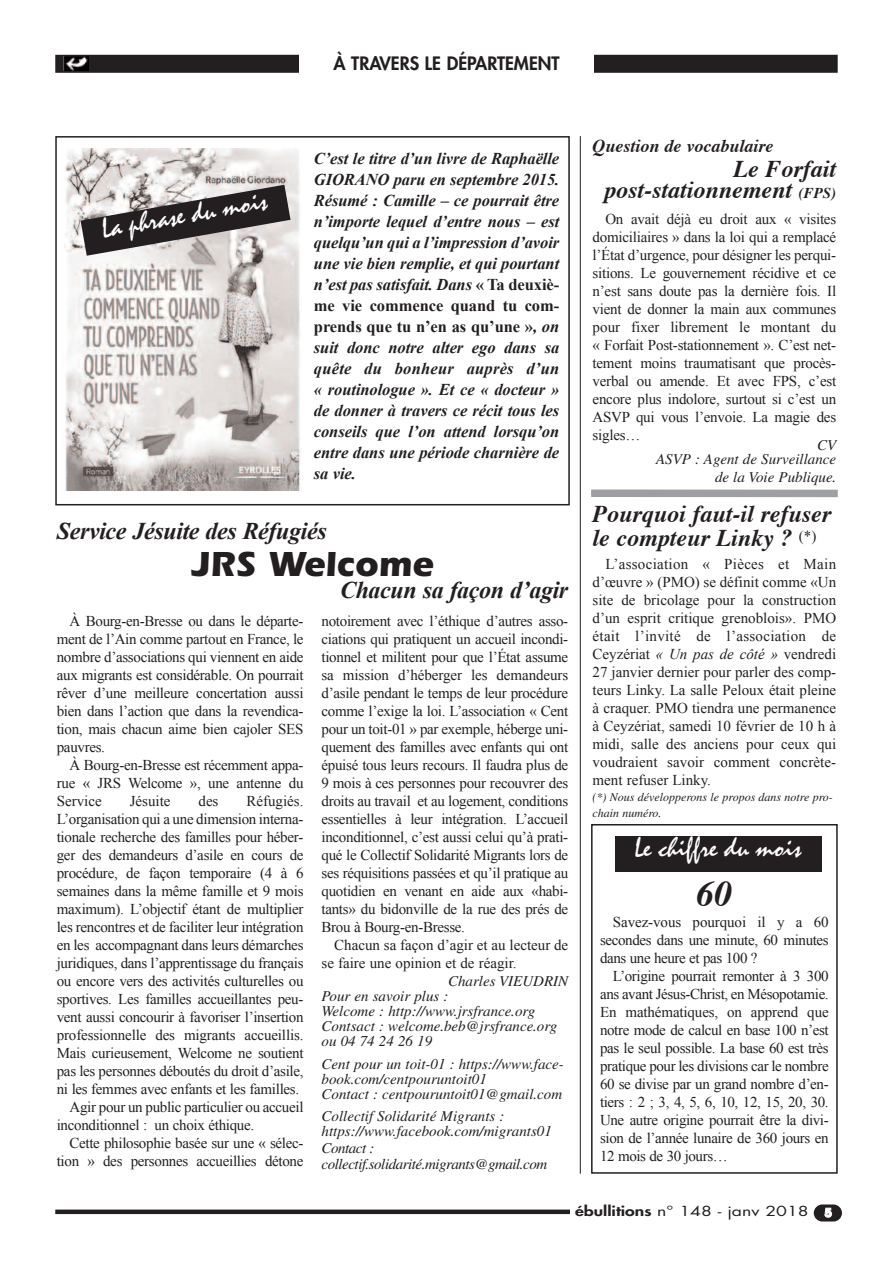
<style>
.page{position:relative;width:893px;height:1263px;background:#fff}
.page>*{position:absolute;margin:0;border:0;box-sizing:border-box;transform-origin:0 0}
.t1{font:700 36px "Itc Eras";color:#231f20}
.t2{font:italic 700 36px "Times";color:#231f20}
.t3{font:27px "Mistral";color:#fff}
.t4{font:italic 700 24px/21px "Times";color:#231f20;text-align:right}
.t5{font:italic 700 24px "Times New Roman";letter-spacing:-.015em;color:#231f20}
.t6{font:800 18px "Futura";color:#231f20}
.t7{font:italic 700 18px "Times";color:#231f20}
.t8{font:italic 700 16.5px/21px "Times New Roman";letter-spacing:-.005em;color:#231f20;text-align:justify}
.t9{font:15px/18px "Times New Roman";letter-spacing:-.02em;color:#231f20;text-align:justify}
.t10{font:italic 15px/15px "Times";color:#231f20}
.t11{font:15px/18px "Times New Roman";color:#231f20}
.t12{font:italic 15px/16.5px "Times";letter-spacing:-.03em;color:#231f20}
.t13{font:13.5px "Futura";color:#231f20;scale:1.3 1}
.t14{font:italic 12px/16.5px "Times";color:#231f20}
.s1{font-style:normal}
.s2{font-size:15px}
.s3{font-style:italic}
.s4{font-weight:800}
.s5{font-family:"Avant Garde";font-weight:700;font-size:12px;color:#fff}
</style>
<div class="page">
<div style="left:55px;top:55px;width:783px;height:18px;background:#231f20"></div>
<div style="left:299px;top:48px;width:295px;height:35px;background:#fff"></div>
<img style="left:64px;top:56px;width:25px;height:14px">
<div style="left:55px;top:1209px;width:546px;height:5px;background:#231f20"></div>
<div style="left:570px;top:1203px;width:240px;height:19px;background:#fff"></div>
<div style="left:814px;top:1204px;width:28px;height:17px;background:#231f20;border-radius:9px"></div>
<div style="left:55px;top:136px;width:515px;height:369px;border:2px solid #231f20"></div>
<img style="left:64px;top:149px;width:237px;height:341px">
<svg style="left:81px;top:185px;width:210px;height:71px;background:#807c7b"></svg>
<div style="left:591px;top:824px;width:247px;height:350px;border:2px solid #231f20"></div>
<div style="left:615px;top:836px;width:207px;height:35px;background:#231f20"></div>
<div style="left:591px;top:489px;width:247px;height:8px;background:#9d9fa2"></div>
<hr style="left:580px;top:136px;width:1px;height:1038px;background:#231f20">
<p class="t6" style="left:333px;top:55px;width:228px">À TRAVERS LE DÉPARTEMENT</p>
<h2 class="t3" style="left:100px;top:218px;width:169px;rotate:-10deg">La phrase du mois</h2>
<p class="t8" style="left:314px;top:148px;width:247px">C’est le titre d’un livre de Raphaëlle GIORANO paru en septembre 2015.<br>Résumé : Camille – ce pourrait être n’importe lequel d’entre nous – est quelqu’un qui a l’impression d’avoir une vie bien remplie, et qui pourtant n’est pas satisfait. Dans <span class="s1">« Ta deuxiè&shy;me vie commence quand tu com&shy;prends que tu n’en as qu’une »</span>, on suit donc notre alter ego dans sa quête du bonheur auprès d’un « routinologue ». Et ce « docteur » de donner à travers ce récit tous les conseils que l’on attend lorsqu’on entre dans une période charnière de sa vie.</p>
<h3 class="t5" style="left:57px;top:518px;width:272px">Service Jésuite des Réfugiés</h3>
<h1 class="t1" style="left:192px;top:551px;width:243px">JRS Welcome</h1>
<h3 class="t5" style="left:340px;top:576px;width:230px">Chacun sa façon d’agir</h3>
<p class="t9" style="left:57px;top:612px;width:248px;text-indent:13px">À Bourg-en-Bresse ou dans le départe&shy;ment de l’Ain comme partout en France, le nombre d’associations qui viennent en aide aux migrants est considérable. On pourrait rêver d’une meilleure concertation aussi bien dans l’action que dans la revendica&shy;tion, mais chacun aime bien cajoler SES pauvres.</p>
<p class="t9" style="left:57px;top:756px;width:248px;text-indent:13px">À Bourg-en-Bresse est récemment appa&shy;rue « JRS Welcome », une antenne du Service</p>
<p class="t11" style="left:130px;top:792px;width:42px">Jésuite</p>
<p class="t9" style="left:198px;top:792px;width:21px">des</p>
<p class="t11" style="left:246px;top:792px;width:59px">Réfugiés.</p>
<p class="t9" style="left:57px;top:810px;width:248px">L’organisation qui a une dimension interna-</p>
<p class="t9" style="left:57px;top:828px;width:248px">tionale recherche des familles pour héber-</p>
<p class="t9" style="left:57px;top:846px;width:248px">ger des demandeurs d’asile en cours de</p>
<p class="t9" style="left:57px;top:864px;width:248px">procédure, de façon temporaire (4 à 6</p>
<p class="t9" style="left:57px;top:882px;width:248px">semaines dans la même famille et 9 mois</p>
<p class="t9" style="left:57px;top:900px;width:248px">maximum). L’objectif étant de multiplier</p>
<p class="t9" style="left:57px;top:918px;width:248px">les rencontres et de faciliter leur intégration</p>
<p class="t9" style="left:57px;top:936px;width:248px">en les accompagnant dans leurs démarches</p>
<p class="t9" style="left:57px;top:954px;width:248px">juridiques, dans l’apprentissage du français</p>
<p class="t9" style="left:57px;top:972px;width:248px">ou encore vers des activités culturelles ou</p>
<p class="t9" style="left:57px;top:990px;width:248px">sportives. Les familles accueillantes peu-</p>
<p class="t9" style="left:57px;top:1008px;width:248px">vent aussi concourir à favoriser l’insertion</p>
<p class="t9" style="left:57px;top:1026px;width:248px">professionnelle des migrants accueillis.</p>
<p class="t9" style="left:57px;top:1044px;width:248px">Mais curieusement, Welcome ne soutient</p>
<p class="t9" style="left:57px;top:1062px;width:248px">pas les personnes déboutés du droit d’asile,</p>
<p class="t9" style="left:57px;top:1080px;width:244px">ni les femmes avec enfants et les familles.</p>
<p class="t9" style="left:70px;top:1098px;width:235px">Agir pour un public particulier ou accueil</p>
<p class="t9" style="left:57px;top:1116px;width:199px">inconditionnel : un choix éthique.</p>
<p class="t9" style="left:70px;top:1134px;width:235px">Cette philosophie basée sur une « sélec-</p>
<p class="t9" style="left:57px;top:1152px;width:248px">tion » des personnes accueillies détone</p>
<p class="t9" style="left:322px;top:612px;width:248px">notoirement avec l’éthique d’autres asso&shy;ciations qui pratiquent un accueil incondi&shy;tionnel et militent pour que l’État assume sa mission d’héberger les demandeurs d’asile pendant le temps de leur procédure comme l’exige la loi. L’association « Cent pour un toit-01 » par exemple, héberge uni&shy;quement des familles avec enfants qui ont épuisé tous leurs recours. Il faudra plus de 9 mois à ces personnes pour recouvrer des droits au travail et au logement, conditions essentielles à leur intégration. L’accueil inconditionnel, c’est aussi celui qu’à prati&shy;qué le Collectif Solidarité Migrants lors de ses réquisitions passées et qu’il pratique au quotidien en venant en aide aux «habi&shy;tants» du bidonville de la rue des prés de Brou à Bourg-en-Bresse.</p>
<p class="t11" style="left:322px;top:936px;width:248px;text-indent:13px">Chacun sa façon d’agir et au lecteur de se faire une opinion et de réagir.</p>
<p class="t10" style="left:322px;top:975px;width:248px;text-indent:127px">Charles VIEUDRIN<br>Pour en savoir plus :<br>Welcome : http://www.jrsfrance.org<br>Contsact : welcome.beb@jrsfrance.org ou 04 74 24 26 19</p>
<p class="t10" style="left:322px;top:1058px;width:244px">Cent pour un toit-01 : https://www.face&shy;book.com/centpouruntoit01<br>Contact : centpouruntoit01@gmail.com</p>
<p class="t10" style="left:321px;top:1110px;width:232px">Collectif Solidarité Migrants : https://www.facebook.com/migrants01</p>
<p class="t12" style="left:321px;top:1141px;width:227px">Contact : collectif.solidarité.migrants@gmail.com</p>
<p class="t7" style="left:593px;top:138px;width:182px">Question de vocabulaire</p>
<h3 class="t4" style="left:604px;top:161px;width:234px">Le Forfait post-stationnement <span class="s2">(FPS)</span></h3>
<p class="t9" style="left:593px;top:210px;width:245px;text-indent:13px">On avait déjà eu droit aux « visites domiciliaires » dans la loi qui a remplacé l’État d’urgence, pour désigner les perqui&shy;sitions. Le gouvernement récidive et ce n’est sans doute pas la dernière fois. Il vient de donner la main aux communes pour fixer librement le montant du « Forfait Post-stationnement ». C’est net&shy;tement moins traumatisant que procès&shy;verbal ou amende. Et avec FPS, c’est encore plus indolore, surtout si c’est un ASVP qui vous l’envoie. La magie des sigles…</p>
<p class="t10" style="left:656px;top:440px;width:182px;line-height:13.5px;text-align:right">CV<br>ASVP : Agent de Surveillance</p>
<p class="t10" style="left:715px;top:471px;width:123px">de la Voie Publique.</p>
<h3 class="t4" style="left:593px;top:504px;width:240px;line-height:24px;text-align:left">Pourquoi faut-il refuser le compteur Linky ? <sup>(*)</sup></h3>
<p class="t9" style="left:593px;top:555px;width:245px;text-indent:13px">L’association « Pièces et Main d’œuvre » (PMO) se définit comme «Un site de bricolage pour la construction d’un esprit critique grenoblois». PMO était l’invité de l’association de Ceyzériat <span class="s3">« Un pas de côté »</span> vendredi 27 janvier dernier pour parler des comp&shy;teurs Linky. La salle Peloux était pleine à craquer. PMO tiendra une permanence à Ceyzériat, samedi 10 février de 10 h à midi, salle des anciens pour ceux qui voudraient savoir comment concrète&shy;ment refuser Linky.</p>
<p class="t14" style="left:593px;top:789px;width:242px">(*) Nous développerons le propos dans notre pro&shy;chain numéro.</p>
<h2 class="t3" style="left:635px;top:837px;width:168px">Le chiffre du mois</h2>
<h1 class="t2" style="left:696px;top:879px;width:37px">60</h1>
<p class="t9" style="left:600px;top:913px;width:230px;text-indent:13px">Savez-vous pourquoi il y a 60 secondes dans une minute, 60 minutes dans une heure et pas 100 ?</p>
<p class="t9" style="left:600px;top:967px;width:230px;text-indent:13px">L’origine pourrait remonter à 3 300 ans avant Jésus-Christ, en Mésopotamie.<br>En mathématiques, on apprend que notre mode de calcul en base 100 n’est pas le seul possible. La base 60 est très pratique pour les divisions car le nombre 60 se divise par un grand nombre d’en&shy;tiers : 2 ; 3, 4, 5, 6, 10, 12, 15, 20, 30.<br>Une autre origine pourrait être la divi&shy;sion de l’année lunaire de 360 jours en 12 mois de 30 jours…</p>
<p class="t13" style="left:575px;top:1205px;width:199px"><span class="s4">ébullitions</span> n° 148 - janv 2018 <span class="s5">5</span></p>
</div>
